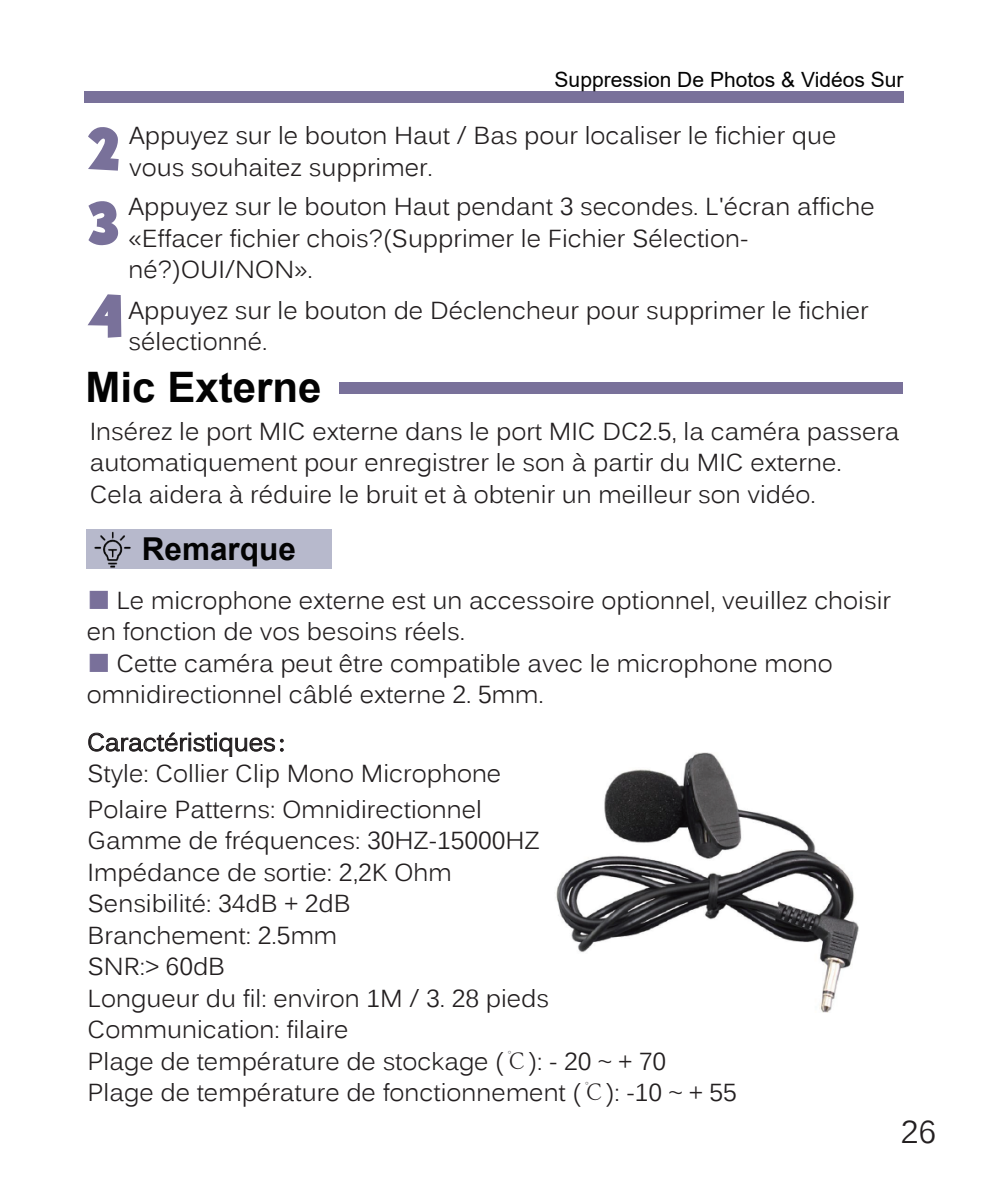
<style>
.page{position:relative;width:993px;height:1191px;background:#fff}
.page>*{position:absolute;margin:0;border:0;box-sizing:border-box;transform-origin:0 0}
.t1{font:61.25px "Kartooni";color:#79719a}
.t2{font:700 42px "Arial";color:#030303}
.t3{font:700 31.5px "Arial";color:#030303}
.t4{font:31.5px "Kalinga";color:#231f20}
.t5{font:24.5px/31.5px "Kalinga";color:#231f20}
.t6{font:21px "Arial";color:#030303}
.s1{font-family:"Adobe Song Std";font-weight:300;color:#79709a}
.s2{font-family:"Adobe Song Std";font-weight:300}
</style>
<div class="page">
<img style="left:556px;top:752px;width:302px;height:260px">
<div style="left:86px;top:529px;width:246px;height:40px;background:#b7b9cc"></div>
<img style="left:94px;top:531px;width:37px;height:37px">
<div style="left:85px;top:91px;width:818px;height:11px;background:#79719a"></div>
<div style="left:339px;top:382px;width:564px;height:12px;background:#79719a"></div>
<svg style="left:88px;top:732px;width:196px;height:25px"></svg>
<p class="t6" style="left:554px;top:65px;width:350px">Suppression De Photos &amp; Vidéos Sur</p>
<h1 class="t1" style="left:85px;top:119px;width:36px">2</h1>
<p class="t5" style="left:129px;top:121px;width:708px">Appuyez sur le bouton Haut / Bas pour localiser le fichier que vous souhaitez supprimer.</p>
<h1 class="t1" style="left:88px;top:194px;width:33px">3</h1>
<p class="t5" style="left:128px;top:191px;width:747px">Appuyez sur le bouton Haut pendant 3 secondes. L'écran affiche «Effacer fichier chois?(Supprimer le Fichier Sélection&shy;né?)OUI/NON».</p>
<h1 class="t1" style="left:84px;top:287px;width:40px">4</h1>
<p class="t5" style="left:128px;top:295px;width:741px">Appuyez sur le bouton de Déclencheur pour supprimer le fichier sélectionné.</p>
<h2 class="t2" style="left:86px;top:358px;width:237px">Mic Externe</h2>
<p class="t5" style="left:90px;top:416px;width:811px">Insérez le port MIC externe dans le port MIC DC2.5, la caméra passera automatiquement pour enregistrer le son à partir du MIC externe.<br>Cela aidera à réduire le bruit et à obtenir un meilleur son vidéo.</p>
<p class="t3" style="left:142px;top:526px;width:156px">Remarque</p>
<p class="t5" style="left:87px;top:585px;width:805px"><span class="s1">■</span> Le microphone externe est un accessoire optionnel, veuillez choisir en fonction de vos besoins réels.</p>
<p class="t5" style="left:87px;top:648px;width:747px"><span class="s1">■</span> Cette caméra peut être compatible avec le microphone mono omnidirectionnel câblé externe 2. 5mm.</p>
<p class="t5" style="left:87px;top:727px;width:415px">Caractéristiques<span class="s2">：<br></span>Style: Collier Clip Mono Microphone</p>
<p class="t5" style="left:88px;top:794px;width:650px">Polaire Patterns: Omnidirectionnel<br>Gamme de fréquences: 30HZ-15000HZ<br>Impédance de sortie: 2,2K Ohm<br>Sensibilité: 34dB + 2dB<br>Branchement: 2.5mm<br>SNR:&gt; 60dB<br>Longueur du fil: environ 1M / 3. 28 pieds<br>Communication: filaire<br>Plage de température de stockage (<span class="s2">℃</span>): - 20 ~ + 70<br>Plage de température de fonctionnement (<span class="s2">℃</span>): -10 ~ + 55</p>
<p class="t4" style="left:900px;top:1111px;width:37px">26</p>
</div>
